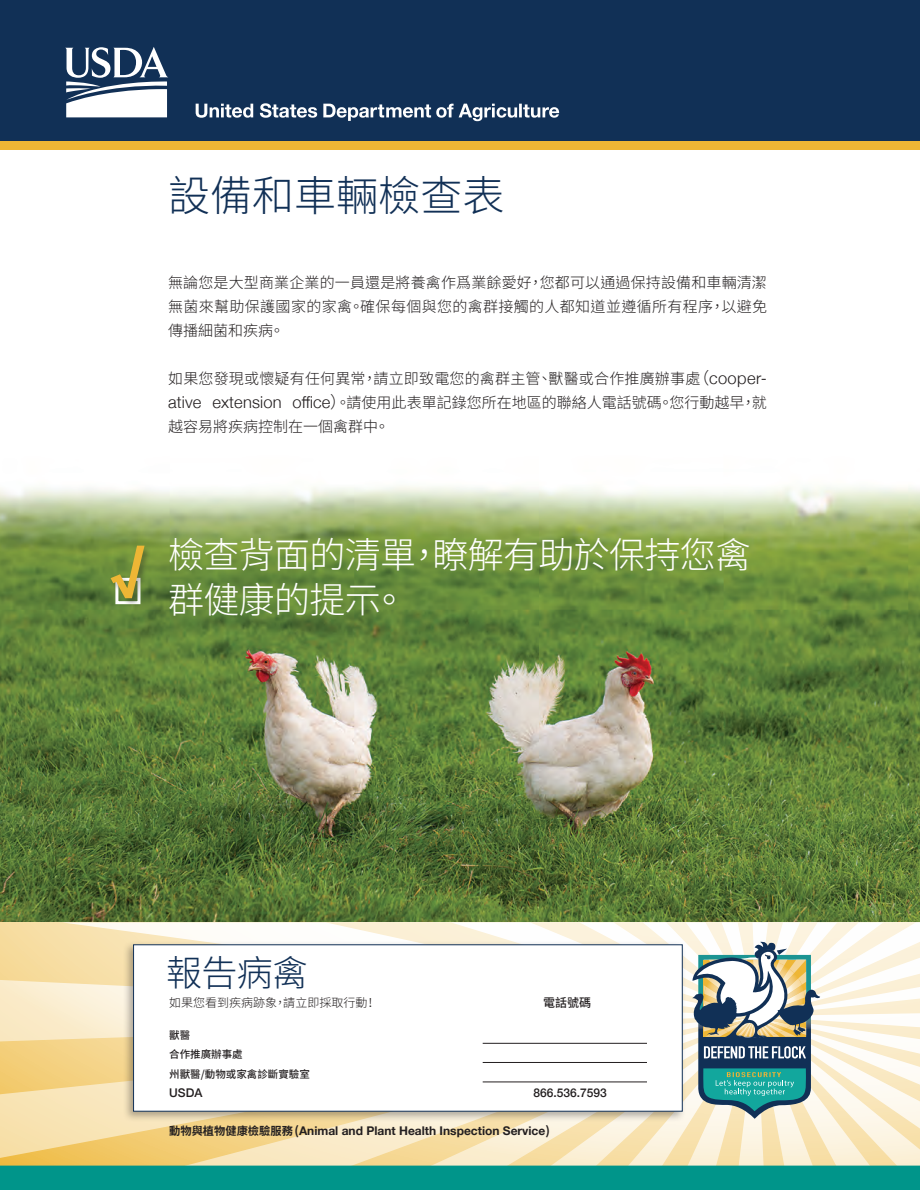
<style>
.page{position:relative;width:920px;height:1190px;background:#fff}
.page>*{position:absolute;margin:0;border:0;box-sizing:border-box;transform-origin:0 0}
.t1{font:700 52.5px "Helvetica Neue";color:#eeb635;scale:1.12 1}
.t2{font:300 42px "Noto Sans CJ Ktc";color:#113056}
.t3{font:300 36px/45px "Noto Sans CJ Ktc";letter-spacing:-.02em;color:#fff}
.t4{font:300 36px "Noto Sans CJ Ktc";color:#113056}
.t5{font:300 15px/24px "Noto Sans CJ Ktc";color:#231f20;text-align:justify}
.t6{font:700 12px "Helvetica Neue";color:#231f20}
.t7{font:300 12px "Noto Sans CJ Ktc";color:#231f20}
.t8{font:500 12px "Helvetica Neue";color:#231f20}
.t9{font:500 12px "Noto Sans CJ Ktc";color:#231f20}
.t10{font:500 10.5px/19.5px "Noto Sans CJ Ktc";color:#231f20}
.s1{font-size:16.5px}
.s2{font-family:"Helvetica Neue";font-size:16.5px}
.s3{font-family:"Noto Sans CJ Ktc";font-size:11.25px}
.s4{font-family:"Noto Sans CJ Ktc"}
</style>
<div class="page">
<img style="left:0;top:486px;width:919px;height:436px">
<svg style="left:0;top:922px;width:919px;height:243px"></svg>
<div style="left:0;top:0;width:919px;height:142px;background:#113056"></div>
<svg style="left:195px;top:103px;width:364px;height:18px"></svg>
<svg style="left:65px;top:47px;width:103px;height:70px"></svg>
<div style="left:0;top:141px;width:919px;height:8px;background:#eeb635"></div>
<svg style="left:692px;top:941px;width:127px;height:177px"></svg>
<div style="left:123px;top:940px;width:563px;height:181px;background:#231f20;opacity:.35"></div>
<div style="left:133px;top:944px;width:549px;height:167px;background:#fff"></div>
<hr style="left:482px;top:1042px;width:164px;height:1px;background:#231f20">
<hr style="left:482px;top:1061px;width:164px;height:1px;background:#231f20">
<hr style="left:482px;top:1081px;width:164px;height:1px;background:#231f20">
<div style="left:110px;top:546px;width:42px;height:61px;background:#231f20;opacity:.3"></div>
<div style="left:0;top:1165px;width:920px;height:25px;background:#00958a"></div>
<h2 class="t2" style="left:168px;top:172px;width:337px">設備和車輛檢查表</h2>
<p class="t5" style="left:168px;top:271px;width:600px">無論您是大型商業企業的一員還是將養禽作爲業餘愛好，您都可以通過保持設備和車輛清潔無菌來幫助保護國家的家禽。確保每個與您的禽群接觸的人都知道並遵循所有程序，以避免傳播細菌和疾病。</p>
<p class="t5" style="left:168px;top:367px;width:600px">如果您發現或懷疑有任何異常，請立即致電您的禽群主管、獸醫或合作推廣辦事處<span class="s1">（</span><span class="s2">cooper&shy;ative extension office</span><span class="s1">）</span>。請使用此表單記錄您所在地區的聯絡人電話號碼。您行動越早，就越容易將疾病控制在一個禽群中。</p>
<h1 class="t1" style="left:111px;top:527px;width:31px">√</h1>
<h3 class="t3" style="left:168px;top:532px;width:584px">檢查背面的清單，瞭解有助於保持您禽群健康的提示。</h3>
<h3 class="t4" style="left:166px;top:952px;width:143px">報告病禽</h3>
<p class="t7" style="left:169px;top:995px;width:208px">如果您看到疾病跡象，請立即採取行動！</p>
<p class="t9" style="left:543px;top:995px;width:49px">電話號碼</p>
<p class="t10" style="left:169px;top:1025px;width:142px">獸醫<br>合作推廣辦事處<br>州獸醫/動物或家禽診斷實驗室</p>
<p class="t8" style="left:169px;top:1083px;width:35px">USDA</p>
<p class="t8" style="left:533px;top:1083px;width:75px">866.536.7593</p>
<p class="t6" style="left:169px;top:1120px;width:382px"><span class="s3">動物與植物健康檢驗服務</span> <span class="s4">(</span>Animal and Plant Health Inspection Service<span class="s4">)</span></p>
</div>
